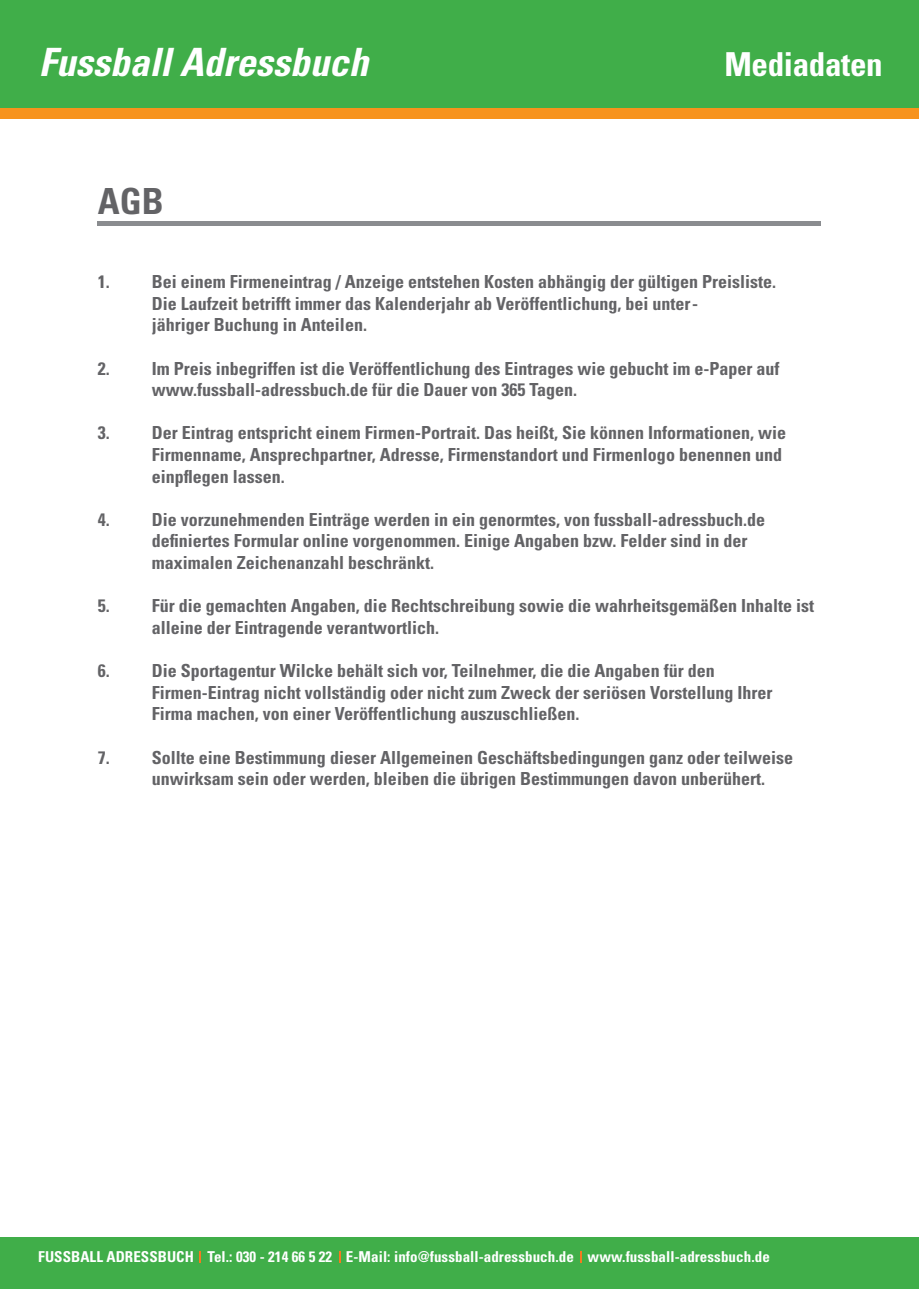
<style>
.page{position:relative;width:919px;height:1289px;background:#fff}
.page>*{position:absolute;margin:0;border:0;box-sizing:border-box;transform-origin:0 0}
.t1{font:italic 700 condensed 39px "Univers";color:#fff}
.t2{font:700 condensed 36px "Univers";color:#636366}
.t3{font:700 condensed 33px "Univers";letter-spacing:-.01em;color:#fff}
.t4{font:700 condensed 18px/21.6px "Univers";color:#636366}
.t5{font:700 condensed 15px "Univers";letter-spacing:.005em;color:#fff}
</style>
<div class="page">
<div style="left:0;top:1px;width:918px;height:108px;background:#40ae49"></div>
<div style="left:0;top:108px;width:918px;height:11px;background:#f7931d"></div>
<div style="left:0;top:1237px;width:918px;height:51px;background:#40ae49"></div>
<div style="left:98px;top:221px;width:723px;height:5px;background:#8a8c8f"></div>
<h1 class="t1" style="left:39px;top:38px;width:331px">Fussball Adressbuch</h1>
<h3 class="t3" style="left:724px;top:44px;width:160px">Mediadaten</h3>
<p class="t2" style="left:98px;top:179px;width:67px">AGB</p>
<p class="t4" style="left:98px;top:271px;width:679px">1. Bei einem Firmeneintrag / Anzeige entstehen Kosten abhängig der gültigen Preisliste.</p>
<p class="t4" style="left:152px;top:292px;width:547px">Die Laufzeit betrifft immer das Kalenderjahr ab Veröffentlichung, bei unter-</p>
<p class="t4" style="left:152px;top:314px;width:216px">jähriger Buchung in Anteilen.</p>
<p class="t4" style="left:98px;top:357px;width:683px">2. Im Preis inbegriffen ist die Veröffentlichung des Eintrages wie gebucht im e-Paper auf</p>
<p class="t4" style="left:152px;top:379px;width:426px">www.fussball-adressbuch.de für die Dauer von 365 Tagen.</p>
<p class="t4" style="left:98px;top:422px;width:689px">3. Der Eintrag entspricht einem Firmen-Portrait. Das heißt, Sie können Informationen, wie</p>
<p class="t4" style="left:152px;top:444px;width:631px">Firmenname, Ansprechpartner, Adresse, Firmenstandort und Firmenlogo benennen und einpflegen lassen.</p>
<p class="t4" style="left:152px;top:508px;width:614px;text-indent:-54px">4. Die vorzunehmenden Einträge werden in ein genormtes, von fussball-adressbuch.de definiertes Formular online vorgenommen. Einige Angaben bzw. Felder sind in der maximalen Zeichenanzahl beschränkt.</p>
<p class="t4" style="left:152px;top:595px;width:663px;text-indent:-54px">5. Für die gemachten Angaben, die Rechtschreibung sowie die wahrheitsgemäßen Inhalte ist alleine der Eintragende verantwortlich.</p>
<p class="t4" style="left:98px;top:660px;width:618px">6. Die Sportagentur Wilcke behält sich vor, Teilnehmer, die die Angaben für den</p>
<p class="t4" style="left:152px;top:681px;width:622px">Firmen-Eintrag nicht vollständig oder nicht zum Zweck der seriösen Vorstellung Ihrer</p>
<p class="t4" style="left:152px;top:703px;width:429px">Firma machen, von einer Veröffentlichung auszuschließen.</p>
<p class="t4" style="left:152px;top:746px;width:642px;text-indent:-54px">7. Sollte eine Bestimmung dieser Allgemeinen Geschäftsbedingungen ganz oder teilweise unwirksam sein oder werden, bleiben die übrigen Bestimmungen davon unberühert.</p>
<p class="t5" style="left:38px;top:1247px;width:733px">FUSSBALL ADRESSBUCH Tel.: 030 - 214 66 5 22 E-Mail: info@fussball-adressbuch.de www.fussball-adressbuch.de</p>
</div>
